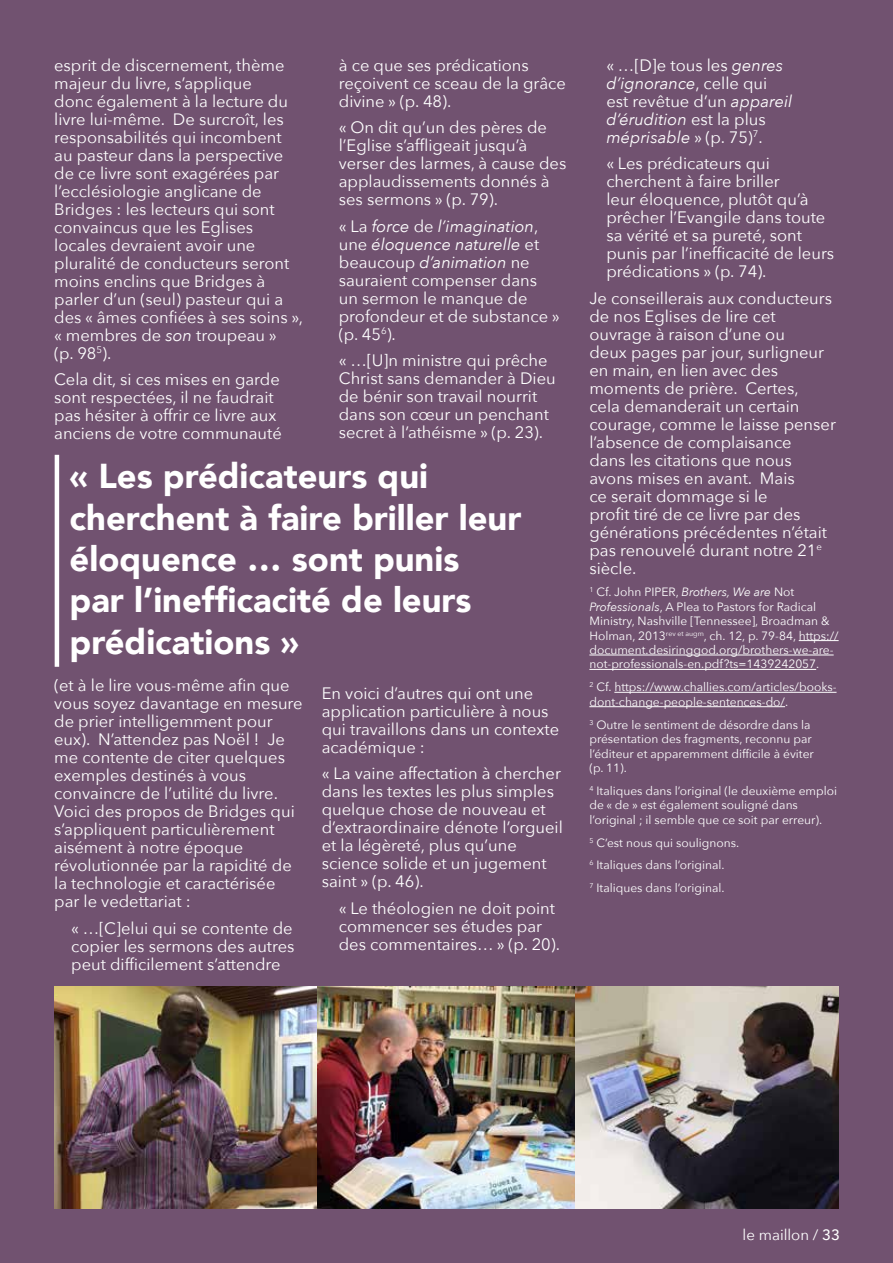
<style>
.page{position:relative;width:893px;height:1263px;background:#715270}
.page>*{position:absolute;margin:0;border:0;box-sizing:border-box;transform-origin:0 0}
.t1{font:900 34.5px/41.4px "Avenir";color:#fff}
.t2{font:16.5px/18px "Avenir Next";color:#fff}
.t3{font:15px "Avenir Next";color:#fff}
.t4{font:12px/14.4px "Avenir Next";color:#fff}
.s1{font-style:italic}
.s2{font-weight:500}
</style>
<div class="page">
<hr style="left:799px;top:640px;width:40px;height:1px;background:#fff">
<hr style="left:589px;top:655px;width:245px;height:1px;background:#fff">
<hr style="left:589px;top:669px;width:227px;height:1px;background:#fff">
<hr style="left:614px;top:692px;width:222px;height:1px;background:#fff">
<hr style="left:589px;top:706px;width:196px;height:1px;background:#fff">
<img style="left:317px;top:987px;width:258px;height:222px">
<img style="left:575px;top:987px;width:264px;height:222px">
<img style="left:54px;top:987px;width:263px;height:222px">
<hr style="left:55px;top:455px;width:4px;height:212px;background:#fff">
<p class="t2" style="left:54px;top:56px;width:250px">esprit de discernement, thème majeur du livre, s’applique<br>donc également à la lecture du livre lui-même. De surcroît, les responsabilités qui incombent au pasteur dans la perspective de ce livre sont exagérées par l’ecclésiologie anglicane de<br>Bridges : les lecteurs qui sont convaincus que les Eglises locales devraient avoir une pluralité de conducteurs seront moins enclins que Bridges à parler d’un (seul) pasteur qui a des « âmes confiées à ses soins », « membres de <span class="s1">son</span> troupeau »<br>(p. 98<sup>5</sup>).</p>
<p class="t2" style="left:54px;top:371px;width:229px">Cela dit, si ces mises en garde sont respectées, il ne faudrait pas hésiter à offrir ce livre aux anciens de votre communauté</p>
<p class="t2" style="left:339px;top:56px;width:229px">à ce que ses prédications reçoivent ce sceau de la grâce divine » (p. 48).</p>
<p class="t2" style="left:339px;top:119px;width:229px">« On dit qu’un des pères de l’Eglise s’affligeait jusqu’à verser des larmes, à cause des applaudissements donnés à ses sermons » (p. 79).</p>
<p class="t2" style="left:339px;top:217px;width:222px">« La <span class="s1">force</span> de <span class="s1">l’imagination</span>, une <span class="s1">éloquence naturelle</span> et beaucoup <span class="s1">d’animation</span> ne sauraient compenser dans un sermon le manque de profondeur et de substance » (p. 45<sup>6</sup>).</p>
<p class="t2" style="left:339px;top:352px;width:218px">« …[U]n ministre qui prêche<br>Christ sans demander à Dieu de bénir son travail nourrit dans son cœur un penchant secret à l’athéisme » (p. 23).</p>
<h1 class="t1" style="left:70px;top:457px;width:453px">« Les prédicateurs qui cherchent à faire briller leur éloquence … sont punis par l’inefficacité de leurs prédications »</h1>
<p class="t2" style="left:54px;top:677px;width:250px">(et à le lire vous‑même afin que vous soyez davantage en mesure de prier intelligemment pour eux). N’attendez pas Noël ! Je me contente de citer quelques exemples destinés à vous convaincre de l’utilité du livre.<br>Voici des propos de Bridges qui s’appliquent particulièrement aisément à notre époque révolutionnée par la rapidité de la technologie et caractérisée par le vedettariat :</p>
<p class="t2" style="left:71px;top:919px;width:225px;text-align:justify">« …[C]elui qui se contente de copier les sermons des autres peut difficilement s’attendre</p>
<p class="t2" style="left:322px;top:684px;width:239px">En voici d’autres qui ont une application particulière à nous qui travaillons dans un contexte académique :</p>
<p class="t2" style="left:322px;top:765px;width:243px">« La vaine affectation à chercher dans les textes les plus simples quelque chose de nouveau et d’extraordinaire dénote l’orgueil et la légèreté, plus qu’une science solide et un jugement saint » (p. 46).</p>
<p class="t2" style="left:339px;top:899px;width:223px">« Le théologien ne doit point commencer ses études par des commentaires… » (p. 20).</p>
<p class="t2" style="left:606px;top:56px;width:188px">« …[D]e tous les <span class="s1">genres d’ignorance</span>, celle qui est revêtue d’un <span class="s1">appareil d’érudition</span> est la plus <span class="s1">méprisable</span> » (p. 75)<sup>7</sup>.</p>
<p class="t2" style="left:606px;top:155px;width:229px">« Les prédicateurs qui cherchent à faire briller<br>leur éloquence, plutôt qu’à prêcher l’Evangile dans toute sa vérité et sa pureté, sont punis par l’inefficacité de leurs prédications » (p. 74).</p>
<p class="t2" style="left:589px;top:289px;width:248px">Je conseillerais aux conducteurs de nos Eglises de lire cet ouvrage à raison d’une ou<br>deux pages par jour, surligneur en main, en lien avec des moments de prière. Certes,<br>cela demanderait un certain courage, comme le laisse penser l’absence de complaisance<br>dans les citations que nous avons mises en avant. Mais<br>ce serait dommage si le<br>profit tiré de ce livre par des générations précédentes n’était pas renouvelé durant notre 21<sup>e </sup>siècle.</p>
<p class="t4" style="left:589px;top:585px;width:251px"><sup>1</sup> Cf. John PIPER, <span class="s1">Brothers, We are</span> Not <span class="s1">Professionals</span>, A Plea to Pastors for Radical Ministry, Nashville [Tennessee], Broadman &amp; Holman, 2013<sup>rev</sup> <sup>et</sup> <sup>augm</sup>, ch. 12, p. 79‑84, https:// document.desiringgod.org/brothers-we-are&shy;not‑professionals‑en.pdf?ts=1439242057.</p>
<p class="t4" style="left:589px;top:680px;width:249px"><sup>2</sup> Cf. https://www.challies.com/articles/books‑ dont-change-people-sentences-do/.</p>
<p class="t4" style="left:589px;top:718px;width:226px"><sup>3</sup> Outre le sentiment de désordre dans la présentation des fragments, reconnu par l’éditeur et apparemment difficile à éviter (p. 11).</p>
<p class="t4" style="left:589px;top:784px;width:249px"><sup>4</sup> Italiques dans l’original (le deuxième emploi de « de » est également souligné dans l’original ; il semble que ce soit par erreur).</p>
<p class="t4" style="left:589px;top:831px;width:151px;line-height:23px"><sup>5</sup> C’est nous qui soulignons.<br><sup>6</sup> Italiques dans l’original.<br><sup>7</sup> Italiques dans l’original.</p>
<p class="t3" style="left:743px;top:1225px;width:99px">le maillon / <span class="s2">33</span></p>
</div>
